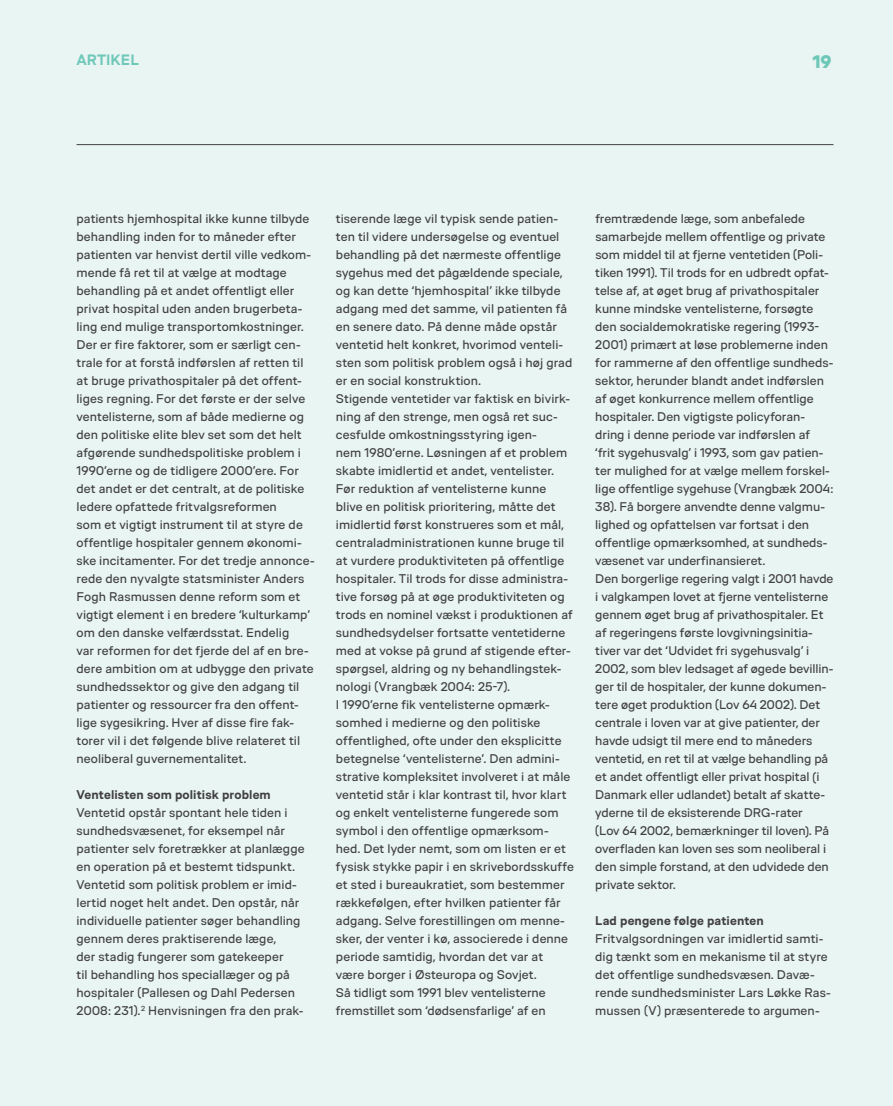
<style>
.page{position:relative;width:893px;height:1106px;background:#e9f5f2}
.page>*{position:absolute;margin:0;border:0;box-sizing:border-box;transform-origin:0 0}
.t1{font:900 18px "VIA Type";color:#6ec8ba}
.t2{font:700 15px "VIA Type";letter-spacing:.005em;color:#6ec8ba}
.t3{font:12.6px/18px "VIA Type";letter-spacing:.005em;color:#414042}
.t4{font:700 12.6px "VIA Type";letter-spacing:.01em;color:#414042}
</style>
<div class="page">
<hr style="left:77px;top:144px;width:756px;height:1px;background:#414042">
<p class="t2" style="left:77px;top:51px;width:64px">ARTIKEL</p>
<h1 class="t1" style="left:812px;top:53px;width:20px">19</h1>
<p class="t3" style="left:77px;top:209px;width:240px">patients hjemhospital ikke kunne tilbyde behandling inden for to måneder efter patienten var henvist dertil ville vedkom&shy;mende få ret til at vælge at modtage behandling på et andet offentligt eller privat hospital uden anden brugerbeta&shy;ling end mulige transportomkostninger.<br>Der er fire faktorer, som er særligt cen&shy;trale for at forstå indførslen af retten til at bruge privathospitaler på det offent&shy;liges regning. For det første er der selve ventelisterne, som af både medierne og den politiske elite blev set som det helt afgørende sundhedspolitiske problem i 1990’erne og de tidligere 2000’ere. For det andet er det centralt, at de politiske ledere opfattede fritvalgsreformen<br>som et vigtigt instrument til at styre de offentlige hospitaler gennem økonomi&shy;ske incitamenter. For det tredje annonce&shy;rede den nyvalgte statsminister Anders Fogh Rasmussen denne reform som et vigtigt element i en bredere ‘kulturkamp’ om den danske velfærdsstat. Endelig<br>var reformen for det fjerde del af en bre&shy;dere ambition om at udbygge den private sundhedssektor og give den adgang til patienter og ressourcer fra den offent&shy;lige sygesikring. Hver af disse fire fak&shy;torer vil i det følgende blive relateret til neoliberal guvernementalitet.</p>
<p class="t4" style="left:77px;top:787px;width:196px">Ventelisten som politisk problem</p>
<p class="t3" style="left:77px;top:803px;width:230px">Ventetid opstår spontant hele tiden i sundhedsvæsenet, for eksempel når patienter selv foretrækker at planlægge en operation på et bestemt tidspunkt.<br>Ventetid som politisk problem er imid&shy;lertid noget helt andet. Den opstår, når individuelle patienter søger behandling gennem deres praktiserende læge,<br>der stadig fungerer som gatekeeper<br>til behandling hos speciallæger og på hospitaler (Pallesen og Dahl Pedersen 2008: 231).<sup>2</sup> Henvisningen fra den prak-</p>
<p class="t3" style="left:336px;top:209px;width:240px">tiserende læge vil typisk sende patien&shy;ten til videre undersøgelse og eventuel behandling på det nærmeste offentlige sygehus med det pågældende speciale, og kan dette ‘hjemhospital’ ikke tilbyde adgang med det samme, vil patienten få en senere dato. På denne måde opstår ventetid helt konkret, hvorimod venteli&shy;sten som politisk problem også i høj grad er en social konstruktion.<br>Stigende ventetider var faktisk en bivirk&shy;ning af den strenge, men også ret suc&shy;cesfulde omkostningsstyring igen-<br>nem 1980’erne. Løsningen af et problem skabte imidlertid et andet, ventelister.<br>Før reduktion af ventelisterne kunne blive en politisk prioritering, måtte det imidlertid først konstrueres som et mål, centraladministrationen kunne bruge til at vurdere produktiviteten på offentlige hospitaler. Til trods for disse administra&shy;tive forsøg på at øge produktiviteten og trods en nominel vækst i produktionen af sundhedsydelser fortsatte ventetiderne med at vokse på grund af stigende efter&shy;spørgsel, aldring og ny behandlingstek&shy;nologi (Vrangbæk 2004: 25-7).<br>I 1990’erne fik ventelisterne opmærk&shy;somhed i medierne og den politiske offentlighed, ofte under den eksplicitte betegnelse ‘ventelisterne’. Den admini&shy;strative kompleksitet involveret i at måle ventetid står i klar kontrast til, hvor klart og enkelt ventelisterne fungerede som symbol i den offentlige opmærksom&shy;hed. Det lyder nemt, som om listen er et fysisk stykke papir i en skrivebordsskuffe et sted i bureaukratiet, som bestemmer rækkefølgen, efter hvilken patienter får adgang. Selve forestillingen om menne&shy;sker, der venter i kø, associerede i denne periode samtidig, hvordan det var at være borger i Østeuropa og Sovjet.<br>Så tidligt som 1991 blev ventelisterne fremstillet som ‘dødsensfarlige’ af en</p>
<p class="t3" style="left:595px;top:209px;width:240px">fremtrædende læge, som anbefalede samarbejde mellem offentlige og private som middel til at fjerne ventetiden (Poli&shy;tiken 1991). Til trods for en udbredt opfat&shy;telse af, at øget brug af privathospitaler kunne mindske ventelisterne, forsøgte den socialdemokratiske regering (1993- 2001) primært at løse problemerne inden for rammerne af den offentlige sundheds&shy;sektor, herunder blandt andet indførslen af øget konkurrence mellem offentlige hospitaler. Den vigtigste policyforan&shy;dring i denne periode var indførslen af<br>‘frit sygehusvalg’ i 1993, som gav patien&shy;ter mulighed for at vælge mellem forskel&shy;lige offentlige sygehuse (Vrangbæk 2004:<br>38). Få borgere anvendte denne valgmu&shy;lighed og opfattelsen var fortsat i den offentlige opmærksomhed, at sundheds&shy;væsenet var underfinansieret.<br>Den borgerlige regering valgt i 2001 havde i valgkampen lovet at fjerne ventelisterne gennem øget brug af privathospitaler. Et af regeringens første lovgivningsinitia&shy;tiver var det ‘Udvidet fri sygehusvalg’ i 2002, som blev ledsaget af øgede bevillin&shy;ger til de hospitaler, der kunne dokumen&shy;tere øget produktion (Lov 64 2002). Det centrale i loven var at give patienter, der havde udsigt til mere end to måneders ventetid, en ret til at vælge behandling på et andet offentligt eller privat hospital (i Danmark eller udlandet) betalt af skatte&shy;yderne til de eksisterende DRG-rater<br>(Lov 64 2002, bemærkninger til loven). På overfladen kan loven ses som neoliberal i den simple forstand, at den udvidede den private sektor.</p>
<p class="t4" style="left:595px;top:913px;width:170px">Lad pengene følge patienten</p>
<p class="t3" style="left:595px;top:929px;width:237px">Fritvalgsordningen var imidlertid samti&shy;dig tænkt som en mekanisme til at styre det offentlige sundhedsvæsen. Davæ&shy;rende sundhedsminister Lars Løkke Ras&shy;mussen (V) præsenterede to argumen-</p>
</div>
